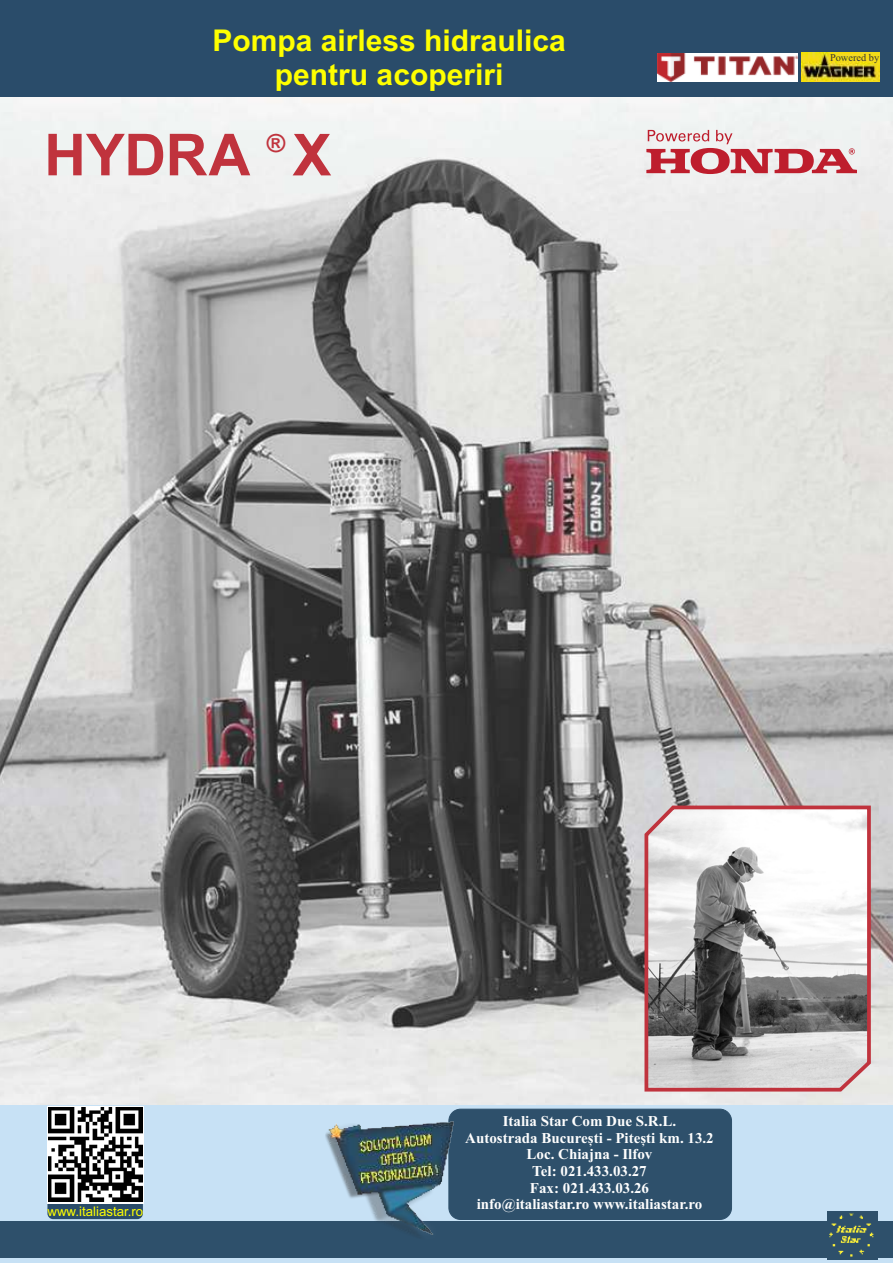
<style>
.page{position:relative;width:893px;height:1263px;background:#fff}
.page>*{position:absolute;margin:0;border:0;box-sizing:border-box;transform-origin:0 0}
.t1{font:700 57.9px "Arial";letter-spacing:-.005em;color:#c0333d}
.t2{font:700 30px/33.5px "Arial";color:#ff0;text-align:center}
.t3{font:700 25.05px "Arial";color:#c0333d}
.t4{font:700 15px/16.6px "Times New Roman";color:#fefefe;text-align:center}
.t5{font:13.2px "Arial";color:#ff0}
.t6{font:10.35px "Times New Roman";color:#373435}
</style>
<div class="page">
<img style="left:0;top:97px;width:893px;height:1008px">
<div style="left:0;top:1105px;width:893px;height:158px;background:#c7e1f5"></div>
<div style="left:0;top:0;width:893px;height:97px;background:#2a4c6a"></div>
<div style="left:0;top:1221px;width:893px;height:36px;background:#2e506b"></div>
<img style="left:801px;top:53px;width:79px;height:29px">
<img style="left:657px;top:53px;width:141px;height:29px">
<svg style="left:641px;top:804px;width:232px;height:289px"></svg>
<svg style="left:646px;top:130px;width:211px;height:44px"></svg>
<img style="left:827px;top:1211px;width:51px;height:48px">
<div style="left:449px;top:1109px;width:283px;height:110px;background:#2e506b;border:1px solid #2e506b;border-radius:12px"></div>
<img style="left:325px;top:1120px;width:129px;height:115px">
<div style="left:47px;top:1190px;width:96px;height:29px;background:#2a4c6a;border-radius:6px"></div>
<div style="left:47px;top:1106px;width:97px;height:98px;background:linear-gradient(to right,#fff,#fff)"></div>
<img style="left:48px;top:1108px;width:94px;height:93px">
<h2 class="t2" style="left:212px;top:26px;width:355px">Pompa airless hidraulica pentru acoperiri</h2>
<h1 class="t1" style="left:44px;top:133px;width:208px">HYDRA</h1>
<h3 class="t3" style="left:267px;top:133px;width:20px">®</h3>
<h1 class="t1" style="left:293px;top:133px;width:40px">X</h1>
<p class="t6" style="left:830px;top:54px;width:51px">Powered by</p>
<p class="t5" style="left:47px;top:1206px;width:97px">www.italiastar.ro</p>
<p class="t4" style="left:465px;top:1114px;width:250px">Italia Star Com Due S.R.L.<br>Autostrada București - Pitești km. 13.2<br>Loc. Chiajna - Ilfov<br>Tel: 021.433.03.27<br>Fax: 021.433.03.26<br>info@italiastar.ro www.italiastar.ro</p>
</div>
